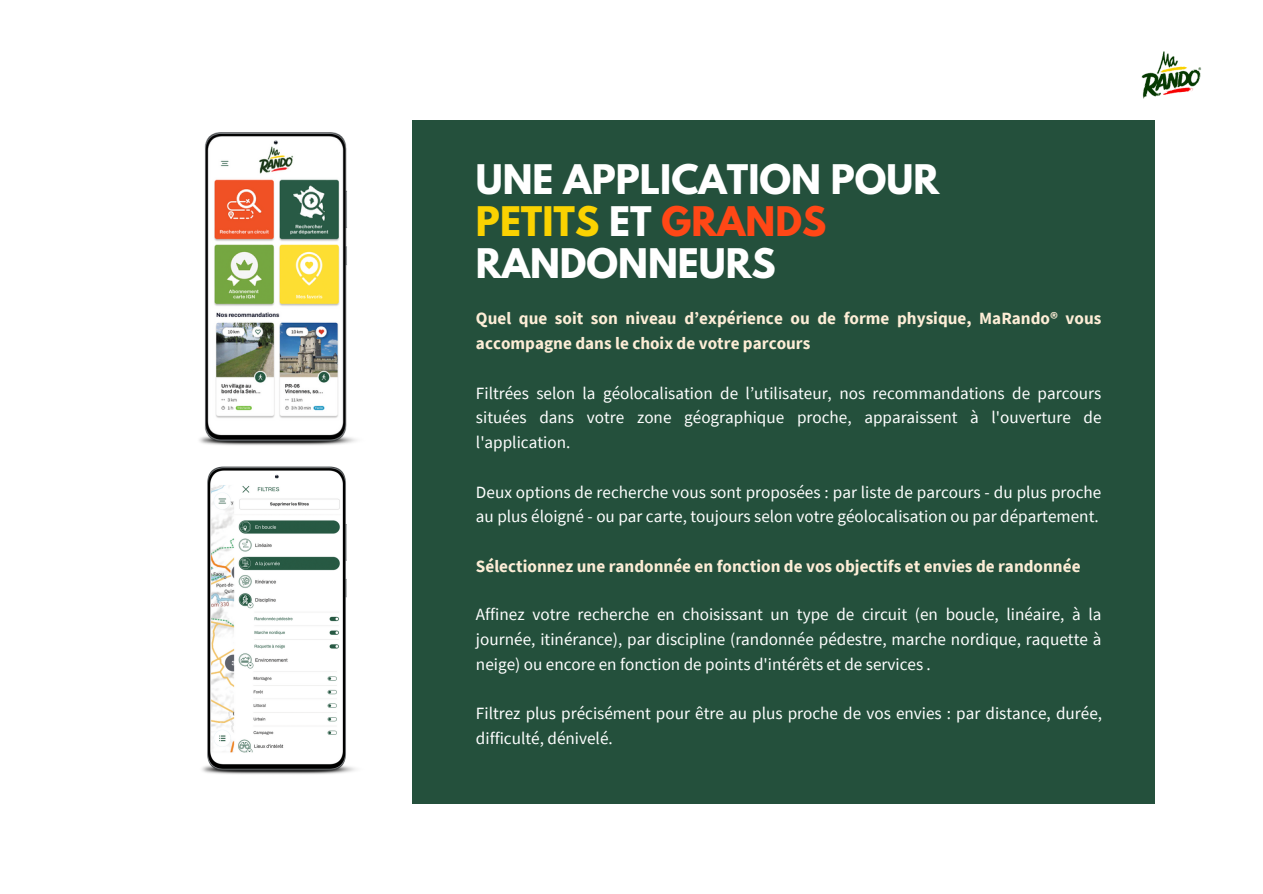
<style>
.page{position:relative;width:1263px;height:894px;background:#fff}
.page>*{position:absolute;margin:0;border:0;box-sizing:border-box;transform-origin:0 0}
.t1{font:700 36.15px/41.5px "League Spartan";color:#fff}
.t2{font:17.1px/24.8px "Source Sans Pro";color:#fff;text-align:justify}
.t3{font:700 17.1px/24.8px "Source Sans Pro";color:#fdedd6}
.s1{color:#fad201}
.s2{color:#ff4716}
</style>
<div class="page">
<div style="left:412px;top:120px;width:743px;height:683px;background:#24503c"></div>
<img style="left:199px;top:132px;width:158px;height:313px">
<img style="left:202px;top:466px;width:154px;height:309px">
<img style="left:1141px;top:51px;width:60px;height:48px">
<h1 class="t1" style="left:476px;top:164px;width:465px">UNE APPLICATION POUR<br><span class="s1">PETITS</span> ET <span class="s2">GRANDS<br></span>RANDONNEURS</h1>
<p class="t3" style="left:476px;top:306px;width:627px">Quel que soit son niveau d’expérience ou de forme physique, MaRando® vous accompagne dans le choix de votre parcours</p>
<p class="t2" style="left:476px;top:380px;width:627px">Filtrées selon la géolocalisation de l’utilisateur, nos recommandations de parcours situées dans votre zone géographique proche, apparaissent à l'ouverture de l'application.</p>
<p class="t2" style="left:476px;top:479px;width:627px">Deux options de recherche vous sont proposées : par liste de parcours - du plus proche au plus éloigné - ou par carte, toujours selon votre géolocalisation ou par département.</p>
<p class="t3" style="left:476px;top:553px;width:606px">Sélectionnez une randonnée en fonction de vos objectifs et envies de randonnée</p>
<p class="t2" style="left:476px;top:601px;width:627px">Affinez votre recherche en choisissant un type de circuit (en boucle, linéaire, à la journée, itinérance), par discipline (randonnée pédestre, marche nordique, raquette à neige) ou encore en fonction de points d'intérêts et de services .</p>
<p class="t2" style="left:476px;top:700px;width:628px">Filtrez plus précisément pour être au plus proche de vos envies : par distance, durée, difficulté, dénivelé.</p>
</div>
